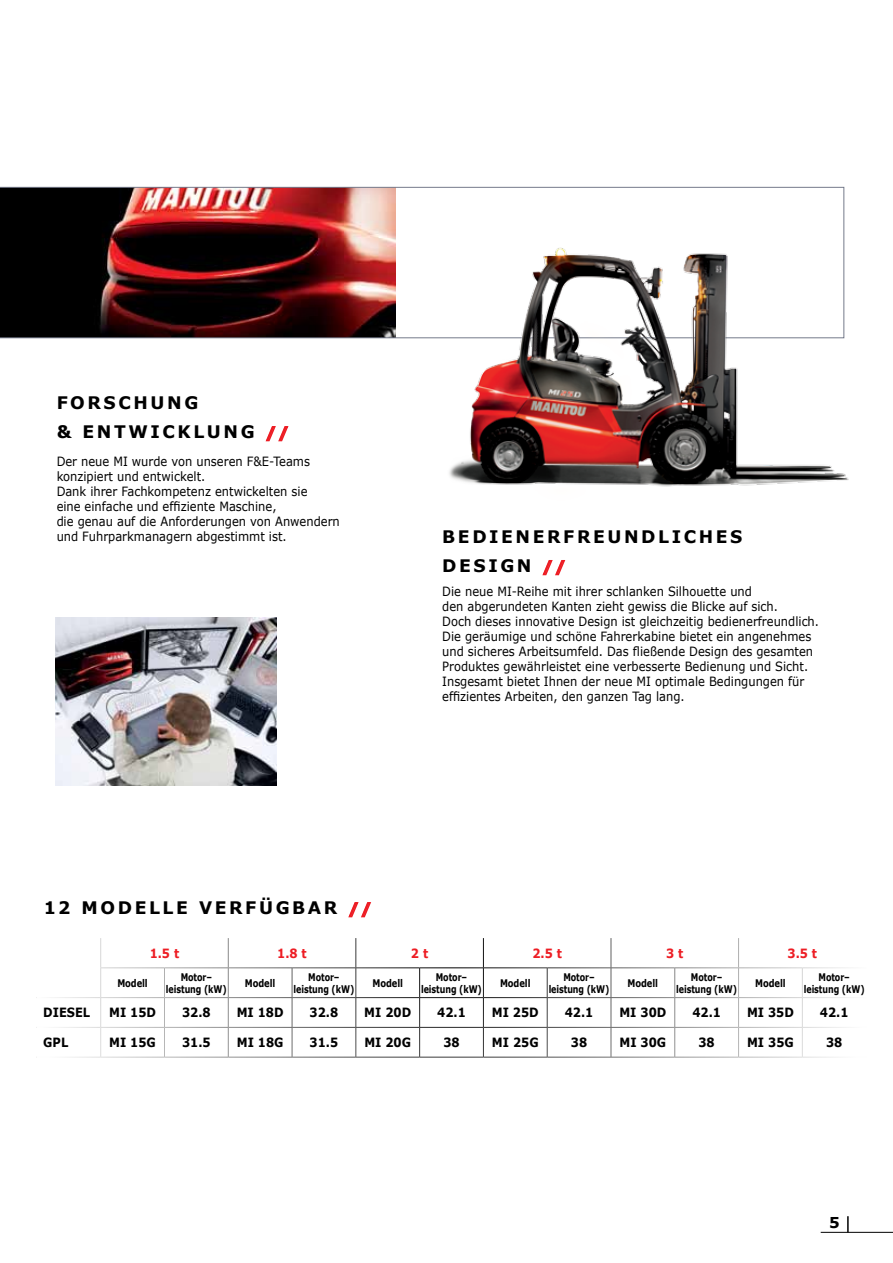
<style>
.page{position:relative;width:893px;height:1263px;background:#fff}
.page>*{position:absolute;margin:0;border:0;box-sizing:border-box;transform-origin:0 0}
.t1{font:700 17.25px/29.5px "Verdana";letter-spacing:.15em;color:#000}
.t2{font:700 15px "Verdana";color:#000}
.t3{font:12.75px/15px "Verdana";color:#000;scale:.9 1}
.t4{font:700 12.75px "Verdana";color:#000;scale:.9 1}
.t5{font:700 12.75px "Verdana";color:#ed1d24;scale:.9 1}
.t6{font:700 10.5px/12px "Verdana";letter-spacing:-.01em;color:#000;text-align:center;scale:.76 1}
.t7{font:700 10.5px "Verdana";letter-spacing:-.01em;color:#000;scale:.8 1}
.s1{font-size:15px;color:#ed1d24}
</style>
<div class="page">
<svg style="left:0;top:187px;width:844px;height:151px"></svg>
<img style="left:378px;top:245px;width:471px;height:242px">
<img style="left:56px;top:618px;width:220px;height:167px">
<hr style="left:821px;top:1232px;width:72px;height:1px;background:#000">
<svg style="left:847px;top:1216px;width:2px;height:16px"></svg>
<svg style="left:265px;top:426px;width:24px;height:16px"></svg>
<svg style="left:542px;top:560px;width:24px;height:16px"></svg>
<svg style="left:348px;top:902px;width:24px;height:16px"></svg>
<h1 class="t1" style="left:57px;top:387px;width:234px">FORSCHUNG<br>&amp; ENTWICKLUNG <span class="s1">//</span></h1>
<p class="t3" style="left:57px;top:454px;width:316px">Der neue MI wurde von unseren F&amp;E-Teams konzipiert und entwickelt.<br>Dank ihrer Fachkompetenz entwickelten sie<br>eine einfache und effiziente Maschine,<br>die genau auf die Anforderungen von Anwendern und Fuhrparkmanagern abgestimmt ist.</p>
<h1 class="t1" style="left:442px;top:521px;width:302px">BEDIENERFREUNDLICHES<br>DESIGN <span class="s1">//</span></h1>
<p class="t3" style="left:442px;top:583px;width:420px">Die neue MI-Reihe mit ihrer schlanken Silhouette und<br>den abgerundeten Kanten zieht gewiss die Blicke auf sich.<br>Doch dieses innovative Design ist gleichzeitig bedienerfreundlich.<br>Die geräumige und schöne Fahrerkabine bietet ein angenehmes und sicheres Arbeitsumfeld. Das fließende Design des gesamten Produktes gewährleistet eine verbesserte Bedienung und Sicht.<br>Insgesamt bietet Ihnen der neue MI optimale Bedingungen für effizientes Arbeiten, den ganzen Tag lang.</p>
<h1 class="t1" style="left:43px;top:893px;width:330px">12 MODELLE VERFÜGBAR <span class="s1">//</span></h1>
<p class="t5" style="left:150px;top:944px;width:34px">1.5 t</p>
<p class="t5" style="left:277px;top:944px;width:34px">1.8 t</p>
<p class="t5" style="left:411px;top:944px;width:21px">2 t</p>
<p class="t5" style="left:532px;top:944px;width:34px">2.5 t</p>
<p class="t5" style="left:666px;top:944px;width:21px">3 t</p>
<p class="t5" style="left:787px;top:944px;width:34px">3.5 t</p>
<p class="t7" style="left:117px;top:975px;width:40px">Modell</p>
<p class="t6" style="left:166px;top:971px;width:82px">Motor– leistung (kW)</p>
<p class="t7" style="left:245px;top:975px;width:40px">Modell</p>
<p class="t6" style="left:293px;top:971px;width:82px">Motor– leistung (kW)</p>
<p class="t7" style="left:372px;top:975px;width:40px">Modell</p>
<p class="t6" style="left:421px;top:971px;width:82px">Motor– leistung (kW)</p>
<p class="t7" style="left:500px;top:975px;width:40px">Modell</p>
<p class="t6" style="left:549px;top:971px;width:82px">Motor– leistung (kW)</p>
<p class="t7" style="left:628px;top:975px;width:40px">Modell</p>
<p class="t6" style="left:676px;top:971px;width:82px">Motor– leistung (kW)</p>
<p class="t7" style="left:755px;top:975px;width:40px">Modell</p>
<p class="t6" style="left:804px;top:971px;width:82px">Motor– leistung (kW)</p>
<p class="t4" style="left:43px;top:1004px;width:54px">DIESEL</p>
<p class="t4" style="left:109px;top:1004px;width:54px">MI 15D</p>
<p class="t4" style="left:182px;top:1004px;width:33px">32.8</p>
<p class="t4" style="left:237px;top:1004px;width:54px">MI 18D</p>
<p class="t4" style="left:310px;top:1004px;width:33px">32.8</p>
<p class="t4" style="left:364px;top:1004px;width:54px">MI 20D</p>
<p class="t4" style="left:437px;top:1004px;width:33px">42.1</p>
<p class="t4" style="left:492px;top:1004px;width:54px">MI 25D</p>
<p class="t4" style="left:565px;top:1004px;width:33px">42.1</p>
<p class="t4" style="left:619px;top:1004px;width:54px">MI 30D</p>
<p class="t4" style="left:692px;top:1004px;width:33px">42.1</p>
<p class="t4" style="left:747px;top:1004px;width:54px">MI 35D</p>
<p class="t4" style="left:820px;top:1004px;width:33px">42.1</p>
<p class="t4" style="left:43px;top:1033px;width:29px">GPL</p>
<p class="t4" style="left:109px;top:1033px;width:53px">MI 15G</p>
<p class="t4" style="left:182px;top:1033px;width:33px">31.5</p>
<p class="t4" style="left:237px;top:1033px;width:53px">MI 18G</p>
<p class="t4" style="left:310px;top:1033px;width:33px">31.5</p>
<p class="t4" style="left:364px;top:1033px;width:53px">MI 20G</p>
<p class="t4" style="left:443px;top:1033px;width:20px">38</p>
<p class="t4" style="left:492px;top:1033px;width:53px">MI 25G</p>
<p class="t4" style="left:571px;top:1033px;width:20px">38</p>
<p class="t4" style="left:619px;top:1033px;width:53px">MI 30G</p>
<p class="t4" style="left:698px;top:1033px;width:20px">38</p>
<p class="t4" style="left:747px;top:1033px;width:53px">MI 35G</p>
<p class="t4" style="left:826px;top:1033px;width:20px">38</p>
<p class="t2" style="left:829px;top:1212px;width:12px">5</p>
</div>
